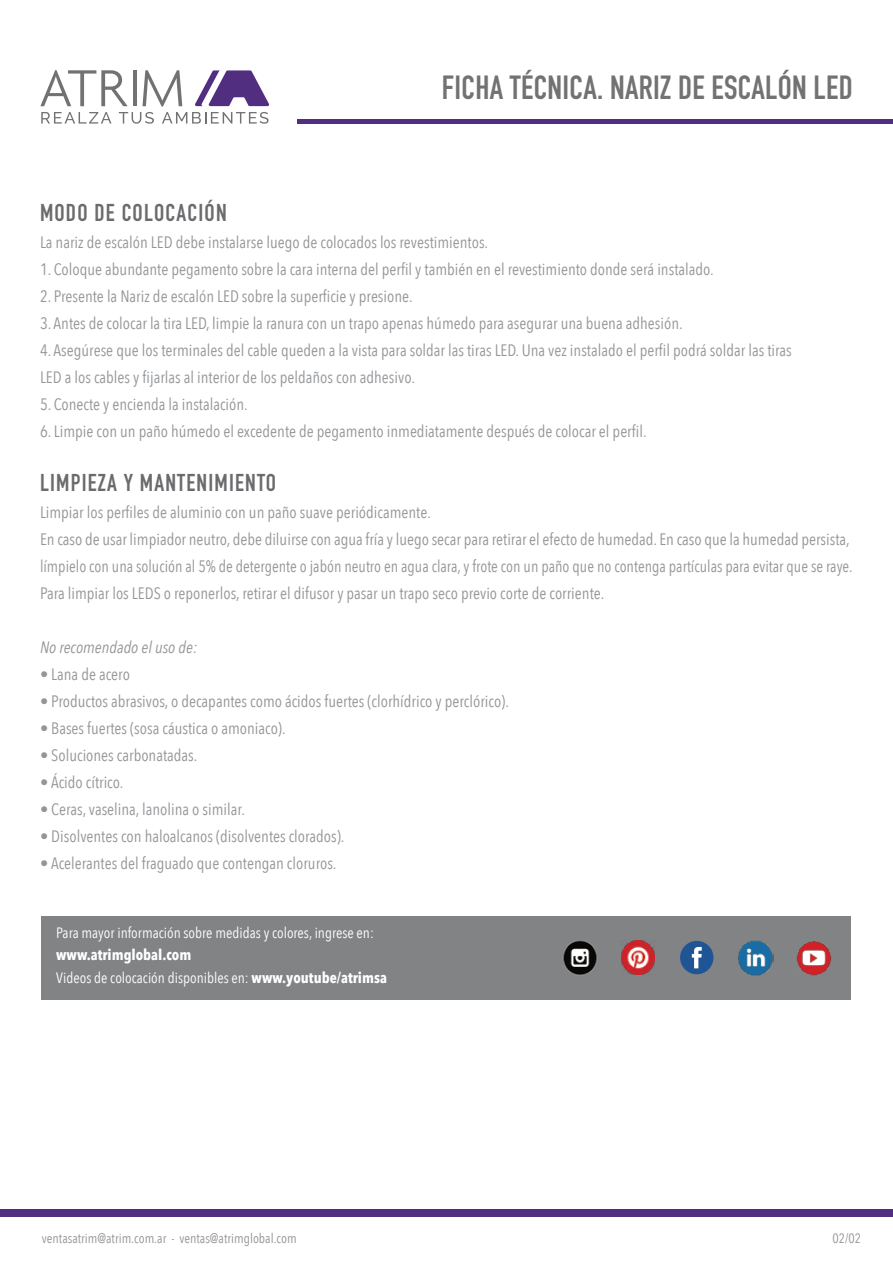
<style>
.page{position:relative;width:893px;height:1263px;background:#fff}
.page>*{position:absolute;margin:0;border:0;box-sizing:border-box;transform-origin:0 0}
.t1{font:700 33px "DIN Condensed";letter-spacing:.01em;color:#717271}
.t2{font:700 24px "DIN Condensed";letter-spacing:.05em;color:#6b6b6e}
.t3{font:16.5px/27px "Avenir Next Condensed";color:#939598}
.t4{font:italic 16.5px "Avenir Next Condensed";color:#939598}
.t5{font:700 15px/22.5px "Avenir Next Condensed";color:#fff}
.t6{font:15px "Avenir Next Condensed";color:#fff}
.t7{font:13.5px "Avenir Next Condensed";color:#939598}
.s1{font-weight:400}
</style>
<div class="page">
<div style="left:297px;top:119px;width:596px;height:5px;background:#522e81"></div>
<svg style="left:40px;top:70px;width:229px;height:54px"></svg>
<div style="left:0;top:1209px;width:893px;height:7px;background:#522e81"></div>
<div style="left:41px;top:916px;width:809px;height:84px;background:#818385"></div>
<div style="left:680px;top:941px;width:33px;height:33px;background:#1f5594;border-radius:50%"></div>
<svg style="left:692px;top:947px;width:10px;height:21px"></svg>
<img style="left:796px;top:941px;width:36px;height:35px">
<img style="left:738px;top:940px;width:36px;height:36px">
<img style="left:563px;top:940px;width:34px;height:36px">
<img style="left:622px;top:941px;width:33px;height:33px">
<h1 class="t1" style="left:442px;top:65px;width:412px">FICHA TÉCNICA. NARIZ DE ESCALÓN LED</h1>
<h2 class="t2" style="left:40px;top:197px;width:188px">MODO DE COLOCACIÓN</h2>
<p class="t3" style="left:40px;top:228px;width:450px">La nariz de escalón LED debe instalarse luego de colocados los revestimientos.</p>
<p class="t3" style="left:40px;top:255px;width:675px">1. Coloque abundante pegamento sobre la cara interna del perfil y también en el revestimiento donde será instalado.</p>
<p class="t3" style="left:40px;top:282px;width:374px">2. Presente la Nariz de escalón LED sobre la superficie y presione.</p>
<p class="t3" style="left:40px;top:309px;width:644px">3. Antes de colocar la tira LED, limpie la ranura con un trapo apenas húmedo para asegurar una buena adhesión.</p>
<p class="t3" style="left:40px;top:336px;width:753px">4. Asegúrese que los terminales del cable queden a la vista para soldar las tiras LED. Una vez instalado el perfil podrá soldar las tiras<br>LED a los cables y fijarlas al interior de los peldaños con adhesivo.</p>
<p class="t3" style="left:40px;top:390px;width:209px">5. Conecte y encienda la instalación.</p>
<p class="t3" style="left:40px;top:417px;width:608px">6. Limpie con un paño húmedo el excedente de pegamento inmediatamente después de colocar el perfil.</p>
<h2 class="t2" style="left:40px;top:467px;width:238px">LIMPIEZA Y MANTENIMIENTO</h2>
<p class="t3" style="left:40px;top:498px;width:814px">Limpiar los perfiles de aluminio con un paño suave periódicamente.<br>En caso de usar limpiador neutro, debe diluirse con agua fría y luego secar para retirar el efecto de humedad. En caso que la humedad persista, límpielo con una solución al 5% de detergente o jabón neutro en agua clara, y frote con un paño que no contenga partículas para evitar que se raye.<br>Para limpiar los LEDS o reponerlos, retirar el difusor y pasar un trapo seco previo corte de corriente.</p>
<p class="t4" style="left:40px;top:637px;width:159px">No recomendado el uso de:</p>
<p class="t3" style="left:40px;top:660px;width:91px">• Lana de acero</p>
<p class="t3" style="left:40px;top:687px;width:470px">• Productos abrasivos, o decapantes como ácidos fuertes (clorhídrico y perclórico).</p>
<p class="t3" style="left:40px;top:714px;width:247px">• Bases fuertes (sosa cáustica o amoniaco).</p>
<p class="t3" style="left:40px;top:741px;width:159px">• Soluciones carbonatadas.</p>
<p class="t3" style="left:40px;top:768px;width:85px">• Ácido cítrico.</p>
<p class="t3" style="left:40px;top:795px;width:207px">• Ceras, vaselina, lanolina o similar.</p>
<p class="t3" style="left:40px;top:822px;width:306px">• Disolventes con haloalcanos (disolventes clorados).</p>
<p class="t3" style="left:40px;top:849px;width:298px">• Acelerantes del fraguado que contengan cloruros.</p>
<p class="t6" style="left:56px;top:919px;width:319px">Para mayor información sobre medidas y colores, ingrese en:</p>
<p class="t5" style="left:56px;top:943px;width:332px">www.atrimglobal.com<br><span class="s1">Videos de colocación disponibles en:</span> www.youtube/atrimsa</p>
<p class="t7" style="left:42px;top:1227px;width:256px">ventasatrim@atrim.com.ar - ventas@atrimglobal.com</p>
<p class="t7" style="left:832px;top:1227px;width:30px">02/02</p>
</div>
